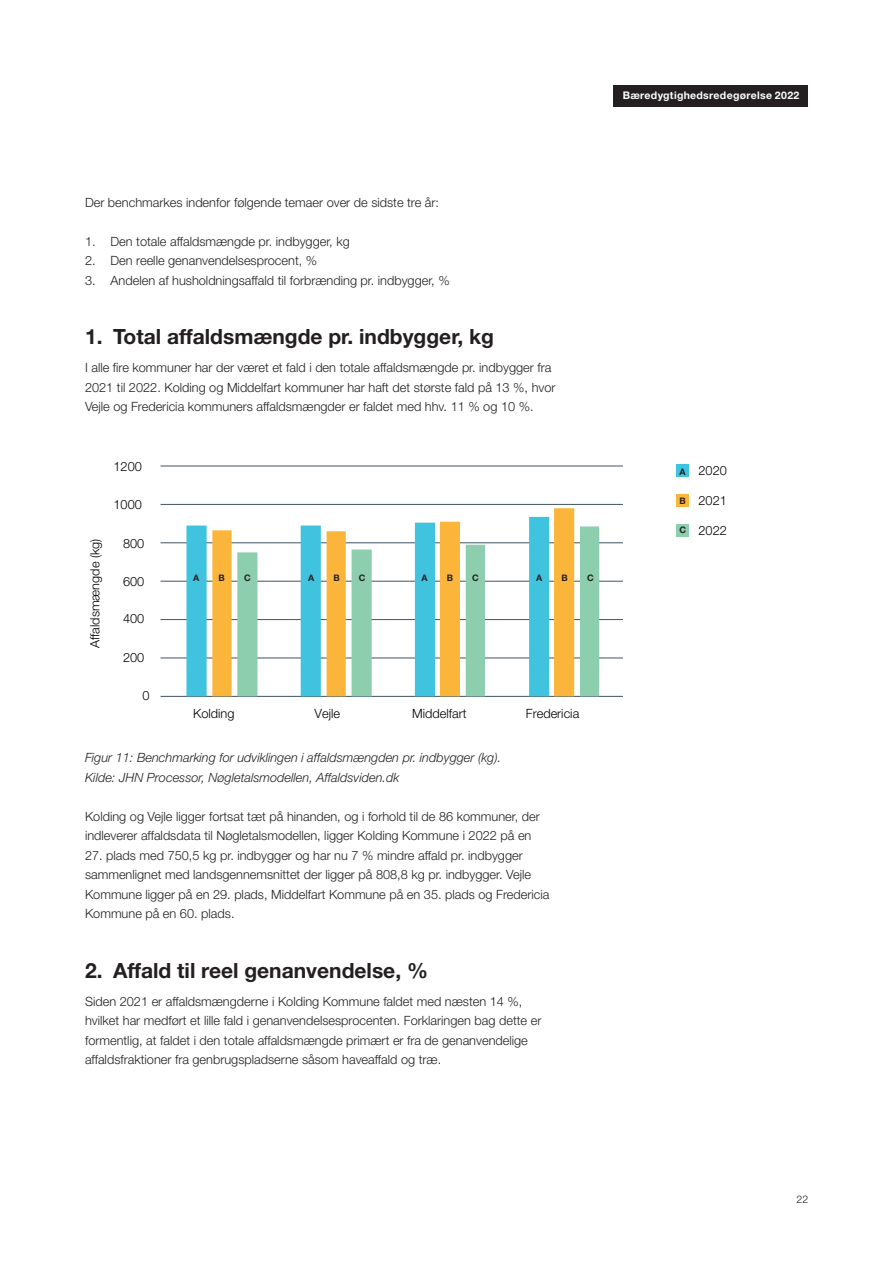
<style>
.page{position:relative;width:893px;height:1263px;background:#fff}
.page>*{position:absolute;margin:0;border:0;box-sizing:border-box;transform-origin:0 0}
.Mellemrubrik1{font:700 21px "Helvetica Neue LT Std";color:#231f20}
.Brødtekst{font:300 12.75px/19.5px "Helvetica Neue LT Std";color:#231f20}
.Billedtekst{font:italic 300 12.75px/19.5px "Helvetica Neue LT Std";color:#231f20}
.t1{font:300 12.75px "Helvetica Neue LT Std";color:#000001}
.t2{font:700 10.5px "Helvetica Neue LT Std";letter-spacing:.03em;color:#fff}
.t3{font:300 10.5px "Helvetica Neue LT Std";color:#231f20}
.t4{font:700 9px "Helvetica Neue LT Std";color:#231f20}
</style>
<div class="page">
<div style="left:613px;top:85px;width:195px;height:21px;background:#231f20"></div>
<hr style="left:161px;top:466px;width:462px;height:1px;background:#3e5361">
<hr style="left:161px;top:504px;width:462px;height:1px;background:#3e5361">
<hr style="left:161px;top:542px;width:462px;height:1px;background:#3e5361">
<hr style="left:161px;top:581px;width:462px;height:1px;background:#3e5361">
<hr style="left:161px;top:619px;width:462px;height:1px;background:#3e5361">
<hr style="left:161px;top:658px;width:462px;height:1px;background:#3e5361">
<hr style="left:161px;top:696px;width:462px;height:1px;background:#3e5361">
<svg style="left:186px;top:525px;width:26px;height:171px;fill:#40c3de"></svg>
<svg style="left:212px;top:508px;width:362px;height:188px"></svg>
<svg style="left:237px;top:526px;width:362px;height:170px"></svg>
<div style="left:676px;top:464px;width:13px;height:13px;background:#40c3de"></div>
<div style="left:676px;top:494px;width:13px;height:13px;background:#fcb53b"></div>
<div style="left:676px;top:524px;width:13px;height:13px;background:#8cceae"></div>
<p class="t2" style="left:623px;top:89px;width:178px">Bæredygtighedsredegørelse 2022</p>
<p class="Brødtekst" style="left:85px;top:192px;width:356px">Der benchmarkes indenfor følgende temaer over de sidste tre år:</p>
<p class="Brødtekst" style="left:85px;top:231px;width:266px">1. Den totale affaldsmængde pr. indbygger, kg</p>
<p class="Brødtekst" style="left:85px;top:251px;width:234px">2. Den reelle genanvendelsesprocent, %</p>
<p class="Brødtekst" style="left:85px;top:270px;width:366px">3. Andelen af husholdningsaffald til forbrænding pr. indbygger, %</p>
<p class="Mellemrubrik1" style="left:85px;top:324px;width:411px">1. Total affaldsmængde pr. indbygger, kg</p>
<p class="Brødtekst" style="left:85px;top:358px;width:472px">I alle fire kommuner har der været et fald i den totale affaldsmængde pr. indbygger fra<br>2021 til 2022. Kolding og Middelfart kommuner har haft det største fald på 13 %, hvor<br>Vejle og Fredericia kommuners affaldsmængder er faldet med hhv. 11 % og 10 %.</p>
<p class="t1" style="left:87px;top:648px;width:111px;rotate:-90deg">Affaldsmængde (kg)</p>
<p class="t1" style="left:114px;top:458px;width:30px">1200</p>
<p class="t1" style="left:114px;top:497px;width:30px">1000</p>
<p class="t1" style="left:123px;top:535px;width:23px">800</p>
<p class="t1" style="left:123px;top:574px;width:23px">600</p>
<p class="t1" style="left:123px;top:611px;width:23px">400</p>
<p class="t1" style="left:123px;top:649px;width:23px">200</p>
<p class="t1" style="left:142px;top:688px;width:9px">0</p>
<p class="t4" style="left:193px;top:572px;width:8px">A</p>
<p class="t4" style="left:219px;top:573px;width:8px">B</p>
<p class="t4" style="left:244px;top:573px;width:8px">C</p>
<p class="t4" style="left:308px;top:572px;width:8px">A</p>
<p class="t4" style="left:333px;top:573px;width:8px">B</p>
<p class="t4" style="left:359px;top:573px;width:8px">C</p>
<p class="t4" style="left:421px;top:572px;width:8px">A</p>
<p class="t4" style="left:447px;top:573px;width:8px">B</p>
<p class="t4" style="left:472px;top:573px;width:8px">C</p>
<p class="t4" style="left:536px;top:572px;width:8px">A</p>
<p class="t4" style="left:562px;top:573px;width:8px">B</p>
<p class="t4" style="left:587px;top:573px;width:8px">C</p>
<p class="t1" style="left:193px;top:706px;width:43px">Kolding</p>
<p class="t1" style="left:315px;top:706px;width:27px">Vejle</p>
<p class="t1" style="left:412px;top:706px;width:56px">Middelfart</p>
<p class="t1" style="left:526px;top:706px;width:55px">Fredericia</p>
<p class="Billedtekst" style="left:85px;top:748px;width:418px">Figur 11: Benchmarking for udviklingen i affaldsmængden pr. indbygger (kg).<br>Kilde: JHN Processor, Nøgletalsmodellen, Affaldsviden.dk</p>
<p class="Brødtekst" style="left:85px;top:806px;width:456px">Kolding og Vejle ligger fortsat tæt på hinanden, og i forhold til de 86 kommuner, der indleverer affaldsdata til Nøgletalsmodellen, ligger Kolding Kommune i 2022 på en</p>
<p class="Brødtekst" style="left:85px;top:845px;width:466px">27. plads med 750,5 kg pr. indbygger og har nu 7 % mindre affald pr. indbygger sammenlignet med landsgennemsnittet der ligger på 808,8 kg pr. indbygger. Vejle Kommune ligger på en 29. plads, Middelfart Kommune på en 35. plads og Fredericia Kommune på en 60. plads.</p>
<p class="Mellemrubrik1" style="left:85px;top:957px;width:344px">2. Affald til reel genanvendelse, %</p>
<p class="Brødtekst" style="left:85px;top:991px;width:458px">Siden 2021 er affaldsmængderne i Kolding Kommune faldet med næsten 14 %, hvilket har medført et lille fald i genanvendelsesprocenten. Forklaringen bag dette er formentlig, at faldet i den totale affaldsmængde primært er fra de genanvendelige affaldsfraktioner fra genbrugspladserne såsom haveaffald og træ.</p>
<p class="t4" style="left:679px;top:466px;width:8px">A</p>
<p class="t4" style="left:680px;top:495px;width:8px">B</p>
<p class="t4" style="left:679px;top:525px;width:8px">C</p>
<p class="t1" style="left:698px;top:463px;width:30px">2020</p>
<p class="t1" style="left:698px;top:493px;width:30px">2021</p>
<p class="t1" style="left:698px;top:522px;width:30px">2022</p>
<p class="t3" style="left:796px;top:1192px;width:13px">22</p>
</div>
